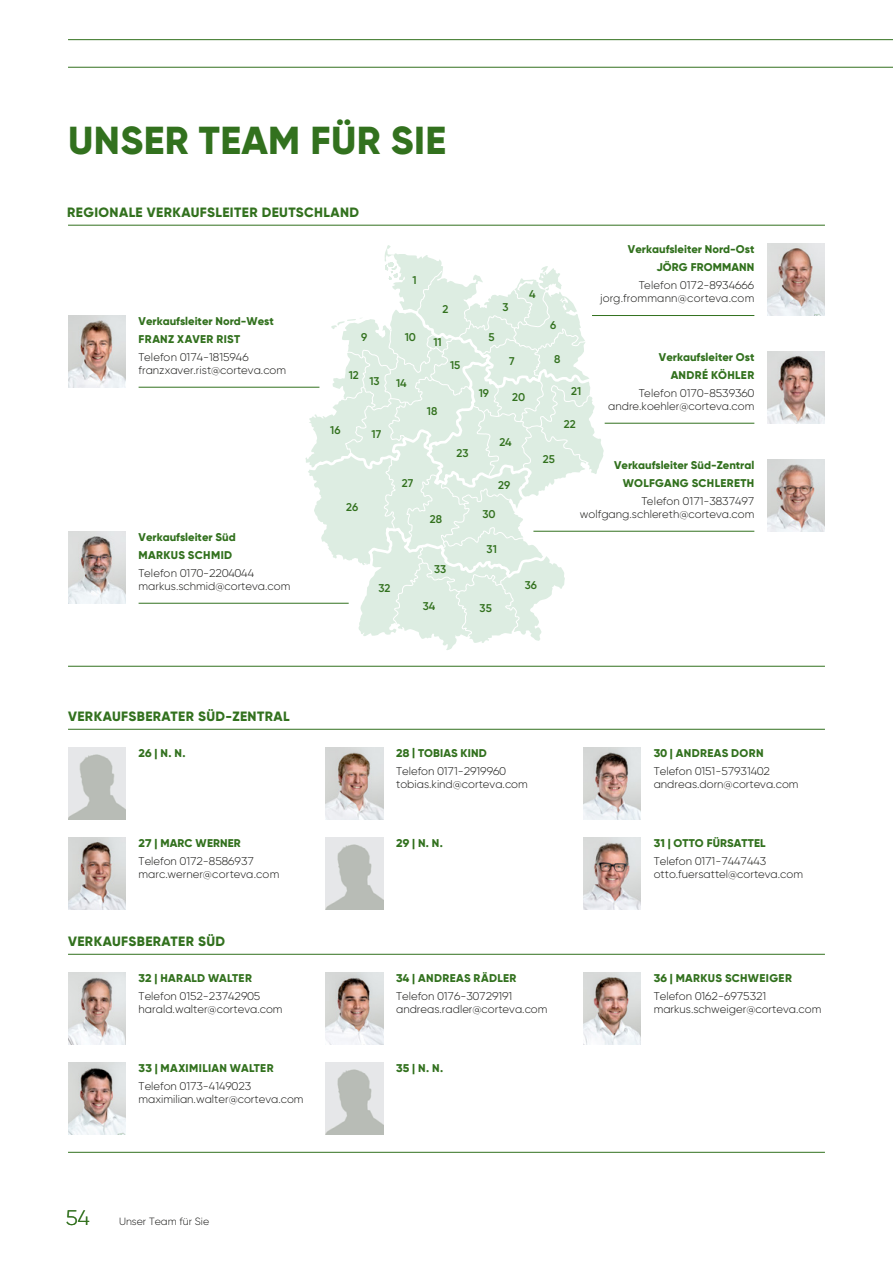
<style>
.page{position:relative;width:893px;height:1263px;background:#fff}
.page>*{position:absolute;margin:0;border:0;box-sizing:border-box;transform-origin:0 0}
.t1{font:800 39px "Gilroy";letter-spacing:.01em;color:#32711e}
.t2{font:300 21px "Gilroy";color:#32711e}
.Subhead_schwarz{font:800 13.5px "Gilroy";letter-spacing:.03em;color:#32711e}
.t3{font:300 11.25px/13.5px "Gilroy";color:#1a1a18}
.t4{font:800 11.25px "Gilroy";letter-spacing:.01em;color:#32711e}
.t5{font:600 11.25px "Gilroy";color:#32711e}
.t6{font:800 11.25px "Gilroy";letter-spacing:.035em;color:#32711e}
.t7{font:800 11.25px "Gilroy";letter-spacing:.03em;color:#32711e}
.t8{font:300 10.5px "Gilroy";color:#1a1a18}
</style>
<div class="page">
<hr style="left:68px;top:39px;width:825px;height:1px;background:#32711e">
<hr style="left:68px;top:67px;width:825px;height:1px;background:#32711e">
<img style="left:767px;top:244px;width:58px;height:72px">
<img style="left:68px;top:532px;width:58px;height:72px">
<img style="left:68px;top:316px;width:58px;height:72px">
<img style="left:767px;top:460px;width:58px;height:72px">
<img style="left:767px;top:352px;width:58px;height:72px">
<svg style="left:305px;top:245px;width:299px;height:405px"></svg>
<svg style="left:306px;top:262px;width:290px;height:378px"></svg>
<hr style="left:592px;top:315px;width:162px;height:1px;background:#32711e">
<hr style="left:605px;top:423px;width:149px;height:1px;background:#32711e">
<hr style="left:533px;top:531px;width:221px;height:1px;background:#32711e">
<hr style="left:139px;top:387px;width:180px;height:1px;background:#32711e">
<hr style="left:139px;top:603px;width:210px;height:1px;background:#32711e">
<img style="left:68px;top:1063px;width:58px;height:72px">
<img style="left:68px;top:838px;width:58px;height:72px">
<img style="left:583px;top:748px;width:58px;height:72px">
<img style="left:68px;top:973px;width:58px;height:72px">
<img style="left:325px;top:973px;width:58px;height:72px">
<img style="left:583px;top:973px;width:58px;height:72px">
<img style="left:583px;top:838px;width:58px;height:72px">
<img style="left:325px;top:748px;width:58px;height:72px">
<hr style="left:68px;top:225px;width:757px;height:1px;background:#32711e">
<hr style="left:68px;top:729px;width:757px;height:1px;background:#32711e">
<hr style="left:68px;top:954px;width:757px;height:1px;background:#32711e">
<img style="left:325px;top:838px;width:58px;height:72px">
<img style="left:325px;top:1063px;width:58px;height:72px">
<hr style="left:68px;top:1152px;width:757px;height:1px;background:#32711e">
<hr style="left:68px;top:666px;width:757px;height:1px;background:#32711e">
<img style="left:68px;top:748px;width:58px;height:72px">
<p class="t1" style="left:68px;top:115px;width:379px">UNSER TEAM FÜR SIE</p>
<p class="Subhead_schwarz" style="left:67px;top:203px;width:293px">REGIONALE VERKAUFSLEITER DEUTSCHLAND</p>
<p class="t5" style="left:412px;top:273px;width:6px">1</p>
<p class="t4" style="left:139px;top:314px;width:137px">Verkaufsleiter Nord-West</p>
<p class="t6" style="left:139px;top:332px;width:103px">FRANZ XAVER RIST</p>
<p class="t3" style="left:139px;top:350px;width:149px">Telefon 0174-1815946 franzxaver.rist@corteva.com</p>
<p class="t4" style="left:139px;top:530px;width:99px">Verkaufsleiter Süd</p>
<p class="t7" style="left:139px;top:548px;width:95px">MARKUS SCHMID</p>
<p class="t3" style="left:139px;top:566px;width:153px">Telefon 0170-2204044 markus.schmid@corteva.com</p>
<p class="t5" style="left:361px;top:330px;width:8px">9</p>
<p class="t5" style="left:405px;top:330px;width:13px">10</p>
<p class="t5" style="left:349px;top:368px;width:12px">12</p>
<p class="t5" style="left:369px;top:374px;width:12px">13</p>
<p class="t5" style="left:396px;top:376px;width:12px">14</p>
<p class="t5" style="left:330px;top:423px;width:12px">16</p>
<p class="t5" style="left:371px;top:427px;width:11px">17</p>
<p class="t5" style="left:346px;top:500px;width:14px">26</p>
<p class="t5" style="left:402px;top:476px;width:13px">27</p>
<p class="t5" style="left:378px;top:581px;width:14px">32</p>
<p class="t5" style="left:443px;top:302px;width:7px">2</p>
<p class="t5" style="left:433px;top:336px;width:10px">11</p>
<p class="t5" style="left:450px;top:358px;width:12px">15</p>
<p class="t5" style="left:427px;top:404px;width:12px">18</p>
<p class="t5" style="left:456px;top:446px;width:14px">23</p>
<p class="t5" style="left:430px;top:512px;width:14px">28</p>
<p class="t5" style="left:434px;top:562px;width:14px">33</p>
<p class="t5" style="left:502px;top:300px;width:8px">3</p>
<p class="t5" style="left:529px;top:287px;width:8px">4</p>
<p class="t4" style="left:628px;top:242px;width:128px">Verkaufsleiter Nord-Ost</p>
<p class="t4" style="left:656px;top:260px;width:99px">JÖRG FROMMANN</p>
<p class="t3" style="left:600px;top:278px;width:156px;text-align:right">Telefon 0172-8934666 jorg.frommann@corteva.com</p>
<p class="t5" style="left:550px;top:318px;width:8px">6</p>
<p class="t5" style="left:554px;top:352px;width:8px">8</p>
<p class="t5" style="left:488px;top:330px;width:8px">5</p>
<p class="t4" style="left:659px;top:350px;width:97px">Verkaufsleiter Ost</p>
<p class="t6" style="left:671px;top:368px;width:85px">ANDRÉ KÖHLER</p>
<p class="t3" style="left:608px;top:386px;width:148px;text-align:right">Telefon 0170-8539360 andre.koehler@corteva.com</p>
<p class="t5" style="left:509px;top:354px;width:7px">7</p>
<p class="t5" style="left:479px;top:386px;width:12px">19</p>
<p class="t5" style="left:571px;top:384px;width:12px">21</p>
<p class="t5" style="left:564px;top:417px;width:13px">22</p>
<p class="t5" style="left:543px;top:452px;width:14px">25</p>
<p class="t5" style="left:512px;top:390px;width:15px">20</p>
<p class="t5" style="left:499px;top:435px;width:14px">24</p>
<p class="t4" style="left:614px;top:458px;width:142px">Verkaufsleiter Süd-Zentral</p>
<p class="t4" style="left:623px;top:476px;width:133px">WOLFGANG SCHLERETH</p>
<p class="t3" style="left:580px;top:494px;width:176px;text-align:right">Telefon 0171-3837497 wolfgang.schlereth@corteva.com</p>
<p class="t5" style="left:498px;top:478px;width:14px">29</p>
<p class="t5" style="left:482px;top:507px;width:15px">30</p>
<p class="t5" style="left:487px;top:542px;width:12px">31</p>
<p class="t5" style="left:525px;top:578px;width:14px">36</p>
<p class="Subhead_schwarz" style="left:68px;top:707px;width:223px">VERKAUFSBERATER SÜD-ZENTRAL</p>
<p class="t4" style="left:139px;top:746px;width:48px">26 | N. N.</p>
<p class="t4" style="left:139px;top:836px;width:104px">27 | MARC WERNER</p>
<p class="t3" style="left:139px;top:854px;width:142px">Telefon 0172-8586937 marc.werner@corteva.com</p>
<p class="Subhead_schwarz" style="left:68px;top:932px;width:159px">VERKAUFSBERATER SÜD</p>
<p class="t4" style="left:139px;top:971px;width:115px">32 | HARALD WALTER</p>
<p class="t3" style="left:139px;top:989px;width:145px">Telefon 0152-23742905 harald.walter@corteva.com</p>
<p class="t4" style="left:139px;top:1061px;width:137px">33 | MAXIMILIAN WALTER</p>
<p class="t3" style="left:139px;top:1079px;width:114px">Telefon 0173-4149023</p>
<p class="t3" style="left:139px;top:1092px;width:166px">maximilian.walter@corteva.com</p>
<h2 class="t2" style="left:66px;top:1204px;width:25px">54</h2>
<p class="t8" style="left:119px;top:1214px;width:92px">Unser Team für Sie</p>
<p class="t5" style="left:423px;top:599px;width:14px">34</p>
<p class="t5" style="left:480px;top:601px;width:14px">35</p>
<p class="t4" style="left:396px;top:746px;width:92px">28 | TOBIAS KIND</p>
<p class="t3" style="left:396px;top:764px;width:133px">Telefon 0171-2919960 tobias.kind@corteva.com</p>
<p class="t4" style="left:396px;top:836px;width:48px">29 | N. N.</p>
<p class="t6" style="left:396px;top:971px;width:122px">34 | ANDREAS RÄDLER</p>
<p class="t3" style="left:396px;top:989px;width:153px">Telefon 0176-30729191 andreas.radler@corteva.com</p>
<p class="t4" style="left:396px;top:1061px;width:49px">35 | N. N.</p>
<p class="t6" style="left:654px;top:746px;width:111px">30 | ANDREAS DORN</p>
<p class="t3" style="left:654px;top:764px;width:146px">Telefon 0151-57931402 andreas.dorn@corteva.com</p>
<p class="t4" style="left:654px;top:836px;width:113px">31 | OTTO FÜRSATTEL</p>
<p class="t3" style="left:654px;top:854px;width:151px">Telefon 0171-7447443 otto.fuersattel@corteva.com</p>
<p class="t4" style="left:654px;top:971px;width:140px">36 | MARKUS SCHWEIGER</p>
<p class="t3" style="left:654px;top:989px;width:169px">Telefon 0162-6975321 markus.schweiger@corteva.com</p>
</div>
